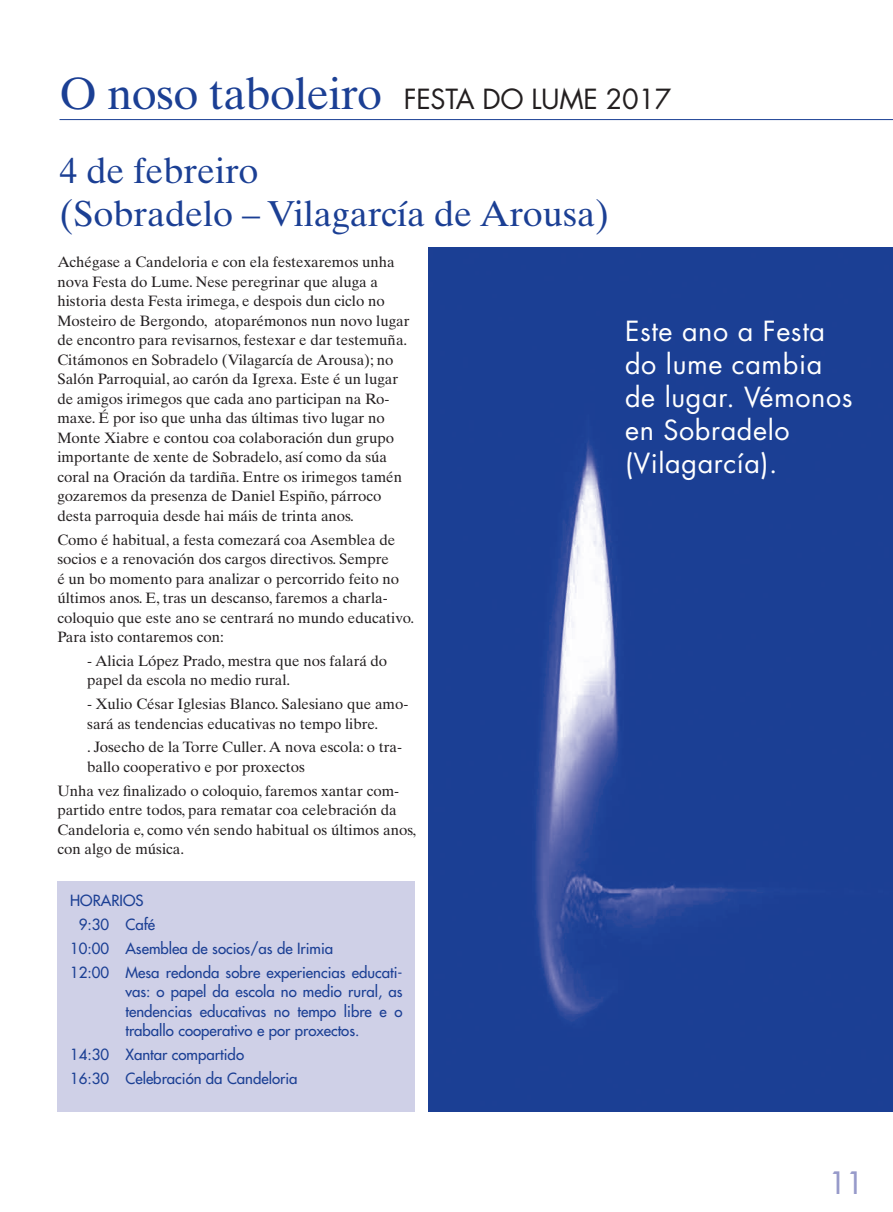
<style>
.page{position:relative;width:893px;height:1212px;background:#fff}
.page>*{position:absolute;margin:0;border:0;box-sizing:border-box;transform-origin:0 0}
.t1{font:36px/43.2px "Times Ten LT Std";color:#1b3f94}
.t2{font:500 30px "Futura Std";color:#979aca}
.t3{font:27px/33px "Futura Std";letter-spacing:.02em;color:#fff}
.t4{font:27px "Futura Std";letter-spacing:-.01em;color:#231f20}
.t5{font:15px/19.5px "Times Ten LT Std";color:#231f20}
.t6{font:500 15px/19.5px "Futura Std";color:#1b3f94;text-align:justify}
.s1{font-family:"Times Ten LT Std";font-size:45px;color:#1b3f94}
</style>
<div class="page">
<img style="left:428px;top:247px;width:465px;height:864px">
<hr style="left:60px;top:119px;width:833px;height:1px;background:#1b3f94">
<div style="left:57px;top:881px;width:358px;height:230px;background:#cfd0e7"></div>
<h3 class="t4" style="left:60px;top:82px;width:613px"><span class="s1">O noso taboleiro</span> FESTA DO LUME 2017</h3>
<h1 class="t1" style="left:60px;top:149px;width:551px">4 de febreiro<br>(Sobradelo – Vilagarcía de Arousa)</h1>
<p class="t5" style="left:57px;top:252px;width:354px">Achégase a Candeloria e con ela festexaremos unha nova Festa do Lume. Nese peregrinar que aluga a historia desta Festa irimega, e despois dun ciclo no Mosteiro de Bergondo, atoparémonos nun novo lugar de encontro para revisarnos, festexar e dar testemuña.<br>Citámonos en Sobradelo (Vilagarcía de Arousa); no Salón Parroquial, ao carón da Igrexa. Este é un lugar de amigos irimegos que cada ano participan na Ro&shy;maxe. É por iso que unha das últimas tivo lugar no Monte Xiabre e contou coa colaboración dun grupo importante de xente de Sobradelo, así como da súa coral na Oración da tardiña. Entre os irimegos tamén gozaremos da presenza de Daniel Espiño, párroco desta parroquia desde hai máis de trinta anos.</p>
<p class="t5" style="left:57px;top:530px;width:358px">Como é habitual, a festa comezará coa Asemblea de socios e a renovación dos cargos directivos. Sempre<br>é un bo momento para analizar o percorrido feito no últimos anos. E, tras un descanso, faremos a charla&shy;coloquio que este ano se centrará no mundo educativo.<br>Para isto contaremos con:</p>
<p class="t5" style="left:87px;top:651px;width:302px">- Alicia López Prado, mestra que nos falará do papel da escola no medio rural.</p>
<p class="t5" style="left:87px;top:694px;width:323px">- Xulio César Iglesias Blanco. Salesiano que amo&shy;sará as tendencias educativas no tempo libre.</p>
<p class="t5" style="left:87px;top:737px;width:316px">. Josecho de la Torre Culler. A nova escola: o tra&shy;ballo cooperativo e por proxectos</p>
<p class="t5" style="left:57px;top:781px;width:360px">Unha vez finalizado o coloquio, faremos xantar com&shy;partido entre todos, para rematar coa celebración da Candeloria e, como vén sendo habitual os últimos anos, con algo de música.</p>
<p class="t6" style="left:70px;top:891px;width:75px">HORARIOS</p>
<p class="t6" style="left:79px;top:915px;width:78px">9:30 Café</p>
<p class="t6" style="left:70px;top:938px;width:265px">10:00 Asemblea de socios/as de Irimia</p>
<p class="t6" style="left:70px;top:962px;width:334px">12:00 Mesa redonda sobre experiencias educati-</p>
<p class="t6" style="left:125px;top:982px;width:279px">vas: o papel da escola no medio rural, as tendencias educativas no tempo libre e o traballo cooperativo e por proxectos.</p>
<p class="t6" style="left:70px;top:1042px;width:229px;line-height:23.7px">14:30 Xantar compartido<br>16:30 Celebración da Candeloria</p>
<h3 class="t3" style="left:625px;top:315px;width:229px">Este ano a Festa do lume cambia de lugar. Vémonos en Sobradelo (Vilagarcía).</h3>
<h2 class="t2" style="left:829px;top:1164px;width:36px">11</h2>
</div>
